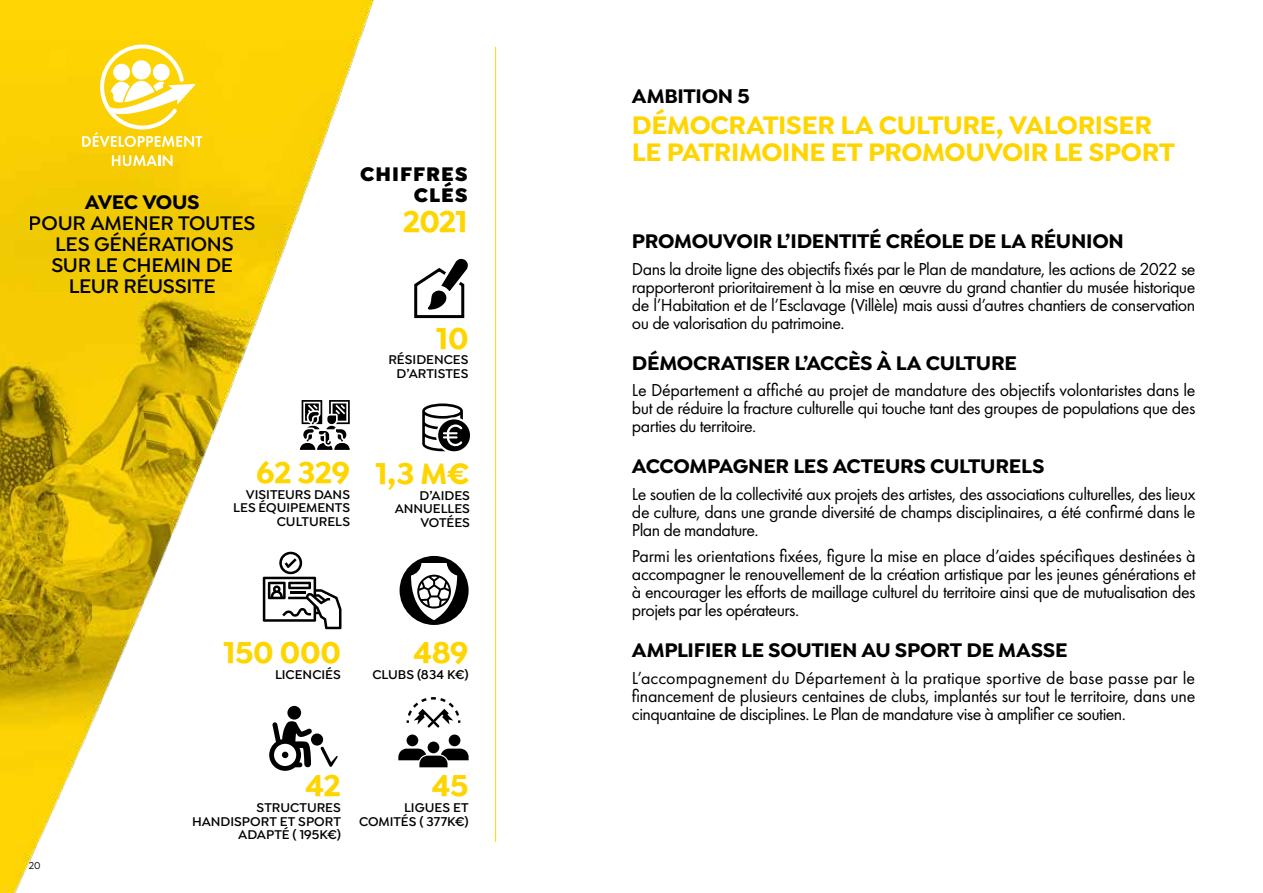
<style>
.page{position:relative;width:1263px;height:893px;background:#fff}
.page>*{position:absolute;margin:0;border:0;box-sizing:border-box;transform-origin:0 0}
.t1{font:700 31.5px "Isidora Sans";letter-spacing:-.02em;color:#ffd500}
.t2{font:700 27px/27px "Isidora Sans";letter-spacing:-.015em;color:#ffd500}
.t3{font:700 21px "Isidora Sans";letter-spacing:-.01em;color:#000}
.t4{font:600 21px/21px "Isidora Sans";letter-spacing:-.015em;color:#000;text-align:center}
.t5{font:900 21px/21px "Isidora Sans";letter-spacing:.05em;color:#000;text-align:right}
.t6{font:18px/18px "Futura PT";letter-spacing:-.03em;color:#000;text-align:justify}
.t7{font:600 13.5px/13.5px "Isidora Sans";color:#000;text-align:right}
.t8{font:500 10.5px "Isidora Sans";color:#000}
</style>
<div class="page">
<img style="left:0;top:0;width:375px;height:893px">
<hr style="left:495px;top:47px;width:1px;height:795px;background:#ffd500">
<svg style="left:112px;top:155px;width:61px;height:11px"></svg>
<svg style="left:82px;top:43px;width:120px;height:104px"></svg>
<svg style="left:422px;top:403px;width:48px;height:48px"></svg>
<svg style="left:263px;top:552px;width:78px;height:77px"></svg>
<svg style="left:300px;top:400px;width:50px;height:50px"></svg>
<svg style="left:400px;top:556px;width:69px;height:69px"></svg>
<svg style="left:414px;top:258px;width:54px;height:61px"></svg>
<div style="left:311px;top:733px;width:12px;height:13px;background:#000;border-radius:50%"></div>
<div style="left:287px;top:706px;width:14px;height:14px;background:#000;border-radius:50%"></div>
<svg style="left:269px;top:721px;width:43px;height:50px"></svg>
<svg style="left:320px;top:746px;width:18px;height:21px"></svg>
<div style="left:428px;top:742px;width:11px;height:11px;background:#000;border-radius:50%"></div>
<div style="left:449px;top:734px;width:11px;height:12px;background:#000;border-radius:50%"></div>
<div style="left:407px;top:734px;width:11px;height:12px;background:#000;border-radius:50%"></div>
<svg style="left:407px;top:697px;width:53px;height:30px"></svg>
<svg style="left:398px;top:749px;width:71px;height:18px"></svg>
<p class="t3" style="left:85px;top:190px;width:116px">AVEC VOUS</p>
<p class="t4" style="left:29px;top:213px;width:228px">POUR AMENER TOUTES<br>LES GÉNÉRATIONS<br>SUR LE CHEMIN DE<br>LEUR RÉUSSITE</p>
<p class="t5" style="left:360px;top:163px;width:109px">CHIFFRES<br>CLÉS</p>
<h1 class="t1" style="left:403px;top:202px;width:67px">2021</h1>
<h1 class="t1" style="left:436px;top:319px;width:34px">10</h1>
<p class="t7" style="left:388px;top:353px;width:82px">RÉSIDENCES<br>D’ARTISTES</p>
<h1 class="t1" style="left:256px;top:453px;width:95px">62 329</h1>
<p class="t7" style="left:233px;top:487px;width:118px">VISITEURS DANS<br>LES ÉQUIPEMENTS<br>CULTURELS</p>
<h1 class="t1" style="left:375px;top:454px;width:96px">1,3 M€</h1>
<p class="t7" style="left:395px;top:489px;width:77px">D’AIDES<br>ANNUELLES<br>VOTÉES</p>
<p class="t8" style="left:29px;top:859px;width:13px">20</p>
<h1 class="t1" style="left:223px;top:633px;width:119px">150 000</h1>
<p class="t7" style="left:275px;top:668px;width:67px">LICENCIÉS</p>
<h1 class="t1" style="left:413px;top:633px;width:57px">489</h1>
<p class="t7" style="left:372px;top:668px;width:98px">CLUBS (834 K€)</p>
<h1 class="t1" style="left:305px;top:767px;width:37px">42</h1>
<p class="t7" style="left:192px;top:801px;width:150px">STRUCTURES<br>HANDISPORT ET SPORT<br>ADAPTÉ ( 195K€)</p>
<h1 class="t1" style="left:432px;top:767px;width:38px">45</h1>
<p class="t7" style="left:359px;top:801px;width:111px">LIGUES ET<br>COMITÉS ( 377K€)</p>
<p class="t3" style="left:632px;top:83px;width:119px">AMBITION 5</p>
<h2 class="t2" style="left:632px;top:112px;width:544px">DÉMOCRATISER LA CULTURE, VALORISER<br>LE PATRIMOINE ET PROMOUVOIR LE SPORT</h2>
<p class="t3" style="left:632px;top:228px;width:493px">PROMOUVOIR L’IDENTITÉ CRÉOLE DE LA RÉUNION</p>
<p class="t6" style="left:632px;top:260px;width:565px">Dans la droite ligne des objectifs fixés par le Plan de mandature, les actions de 2022 se rapporteront prioritairement à la mise en œuvre du grand chantier du musée historique de l’Habitation et de l’Esclavage (Villèle) mais aussi d’autres chantiers de conservation ou de valorisation du patrimoine.</p>
<p class="t3" style="left:632px;top:350px;width:386px">DÉMOCRATISER L’ACCÈS À LA CULTURE</p>
<p class="t6" style="left:632px;top:381px;width:565px">Le Département a affiché au projet de mandature des objectifs volontaristes dans le but de réduire la fracture culturelle qui touche tant des groupes de populations que des parties du territoire.</p>
<p class="t3" style="left:632px;top:453px;width:414px">ACCOMPAGNER LES ACTEURS CULTURELS</p>
<p class="t6" style="left:632px;top:485px;width:565px">Le soutien de la collectivité aux projets des artistes, des associations culturelles, des lieux de culture, dans une grande diversité de champs disciplinaires, a été confirmé dans le Plan de mandature.</p>
<p class="t6" style="left:632px;top:547px;width:565px">Parmi les orientations fixées, figure la mise en place d’aides spécifiques destinées à accompagner le renouvellement de la création artistique par les jeunes générations et à encourager les efforts de maillage culturel du territoire ainsi que de mutualisation des projets par les opérateurs.</p>
<p class="t3" style="left:632px;top:637px;width:437px">AMPLIFIER LE SOUTIEN AU SPORT DE MASSE</p>
<p class="t6" style="left:632px;top:669px;width:565px">L’accompagnement du Département à la pratique sportive de base passe par le financement de plusieurs centaines de clubs, implantés sur tout le territoire, dans une cinquantaine de disciplines. Le Plan de mandature vise à amplifier ce soutien.</p>
</div>
